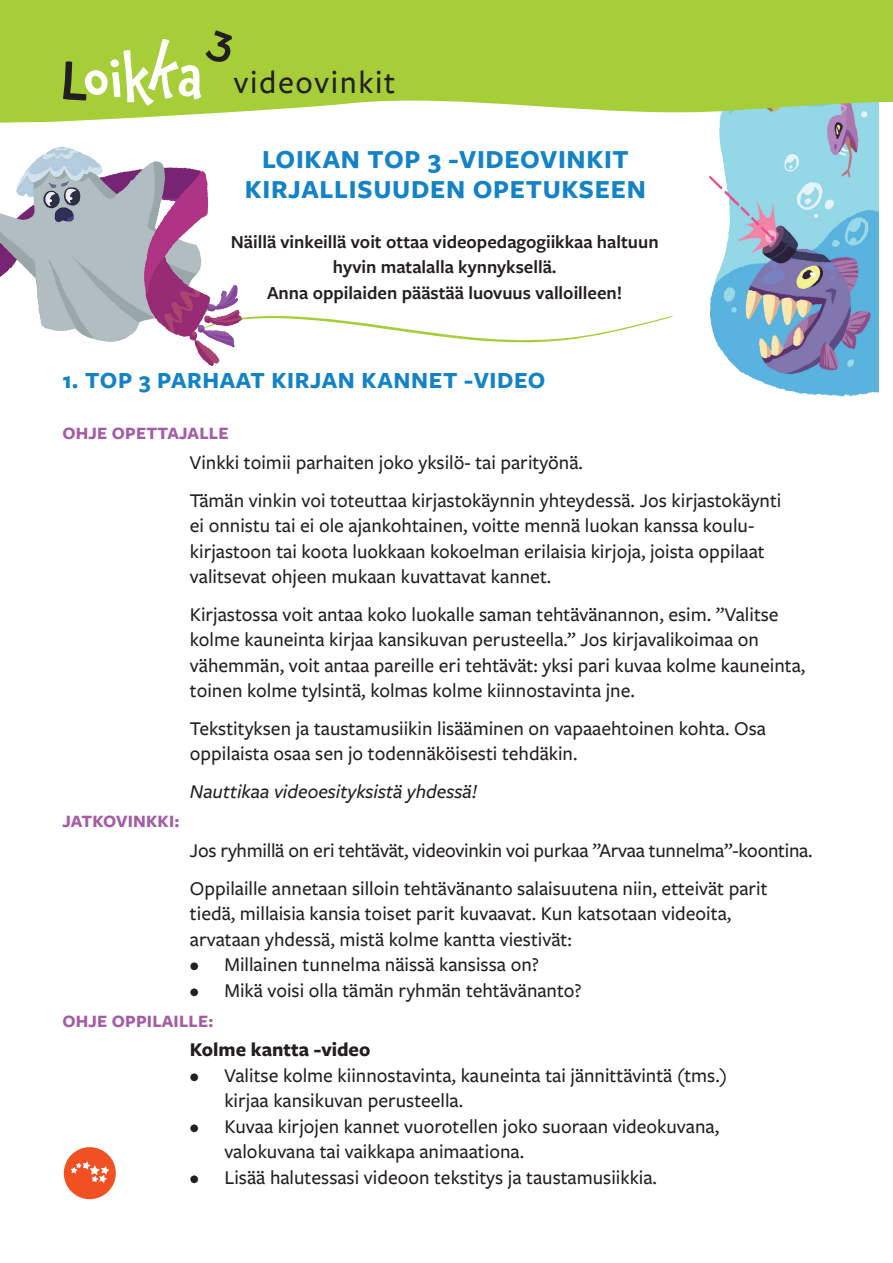
<style>
.page{position:relative;width:893px;height:1263px;background:#fff}
.page>*{position:absolute;margin:0;border:0;box-sizing:border-box;transform-origin:0 0}
.t1{font:500 51.45px "Chaloops";color:#fff}
.t2{font:500 33px "Freight Sans Pro";letter-spacing:.05em;color:#231f20}
.t3{font:700 27px/30px "Freight Sans Pro";letter-spacing:.025em;color:#1283c6;text-align:center}
.t4{font:700 24px "Freight Sans Pro";letter-spacing:.025em;color:#1283c6}
.t5{font:500 20.25px/25.5px "Freight Sans Pro";color:#231f20}
.t6{font:italic 500 20.25px "Freight Sans Pro";color:#231f20}
.t7{font:700 20.25px "Freight Sans Pro";color:#231f20}
.t8{font:600 19.05px/25.5px "Freight Sans Pro";color:#231f20;text-align:center}
.t9{font:700 18px "Freight Sans Pro";letter-spacing:.01em;color:#a45ca5}
.s1{color:#231f20}
</style>
<div class="page">
<img style="left:709px;top:125px;width:169px;height:272px">
<svg style="left:0;top:0;width:893px;height:125px;fill:#a6ce39"></svg>
<svg style="left:281px;top:315px;width:392px;height:28px"></svg>
<img style="left:0;top:118px;width:281px;height:248px">
<div style="left:64px;top:1147px;width:52px;height:52px;background:#f15122;border-radius:50%"></div>
<svg style="left:71px;top:1162px;width:38px;height:21px"></svg>
<div style="left:143px;top:38px;width:48px;height:63px;background:#a6ce39"></div>
<svg style="left:204px;top:29px;width:32px;height:36px"></svg>
<h1 class="t1" style="left:62px;top:39px;width:142px"><span class="s1">L</span>oik a</h1>
<h2 class="t2" style="left:234px;top:60px;width:163px">videovinkit</h2>
<h3 class="t3" style="left:245px;top:143px;width:402px">LOIKAN TOP 3 -VIDEOVINKIT<br>KIRJALLISUUDEN OPETUKSEEN</h3>
<p class="t8" style="left:231px;top:228px;width:429px">Näillä vinkeillä voit ottaa videopedagogiikkaa haltuun hyvin matalalla kynnyksellä.<br>Anna oppilaiden päästää luovuus valloilleen!</p>
<p class="t4" style="left:62px;top:364px;width:485px">1. TOP 3 PARHAAT KIRJAN KANNET -VIDEO</p>
<p class="t9" style="left:62px;top:421px;width:168px">OHJE OPETTAJALLE</p>
<p class="t5" style="left:190px;top:443px;width:593px;line-height:37.5px">Vinkki toimii parhaiten joko yksilö- tai parityönä.<br>Tämän vinkin voi toteuttaa kirjastokäynnin yhteydessä. Jos kirjastokäynti</p>
<p class="t5" style="left:190px;top:512px;width:576px">ei onnistu tai ei ole ajankohtainen, voitte mennä luokan kanssa koulu&shy;kirjastoon tai koota luokkaan kokoelman erilaisia kirjoja, joista oppilaat valitsevat ohjeen mukaan kuvattavat kannet.</p>
<p class="t5" style="left:190px;top:601px;width:617px">Kirjastossa voit antaa koko luokalle saman tehtävänannon, esim. ”Valitse kolme kauneinta kirjaa kansikuvan perusteella.” Jos kirjavalikoimaa on vähemmän, voit antaa pareille eri tehtävät: yksi pari kuvaa kolme kauneinta, toinen kolme tylsintä, kolmas kolme kiinnostavinta jne.</p>
<p class="t5" style="left:190px;top:715px;width:578px">Tekstityksen ja taustamusiikin lisääminen on vapaaehtoinen kohta. Osa oppilaista osaa sen jo todennäköisesti tehdäkin.</p>
<p class="t6" style="left:190px;top:778px;width:289px">Nauttikaa videoesityksistä yhdessä!</p>
<p class="t9" style="left:62px;top:809px;width:119px">JATKOVINKKI:</p>
<p class="t5" style="left:190px;top:831px;width:624px;line-height:37.5px">Jos ryhmillä on eri tehtävät, videovinkin voi purkaa ”Arvaa tunnelma”-koontina.<br>Oppilaille annetaan silloin tehtävänanto salaisuutena niin, etteivät parit</p>
<p class="t5" style="left:190px;top:900px;width:543px">tiedä, millaisia kansia toiset parit kuvaavat. Kun katsotaan videoita, arvataan yhdessä, mistä kolme kantta viestivät:</p>
<p class="t5" style="left:190px;top:951px;width:351px">• Millainen tunnelma näissä kansissa on?</p>
<p class="t5" style="left:190px;top:976px;width:393px">• Mikä voisi olla tämän ryhmän tehtävänanto?</p>
<p class="t9" style="left:62px;top:1008px;width:153px">OHJE OPPILAILLE:</p>
<p class="t7" style="left:190px;top:1036px;width:182px">Kolme kantta -video</p>
<p class="t5" style="left:224px;top:1062px;width:504px;text-indent:-34px">• Valitse kolme kiinnostavinta, kauneinta tai jännittävintä (tms.) kirjaa kansikuvan perusteella.</p>
<p class="t5" style="left:224px;top:1113px;width:496px;text-indent:-34px">• Kuvaa kirjojen kannet vuorotellen joko suoraan videokuvana, valokuvana tai vaikkapa animaationa.</p>
<p class="t5" style="left:190px;top:1163px;width:469px">• Lisää halutessasi videoon tekstitys ja taustamusiikkia.</p>
</div>
